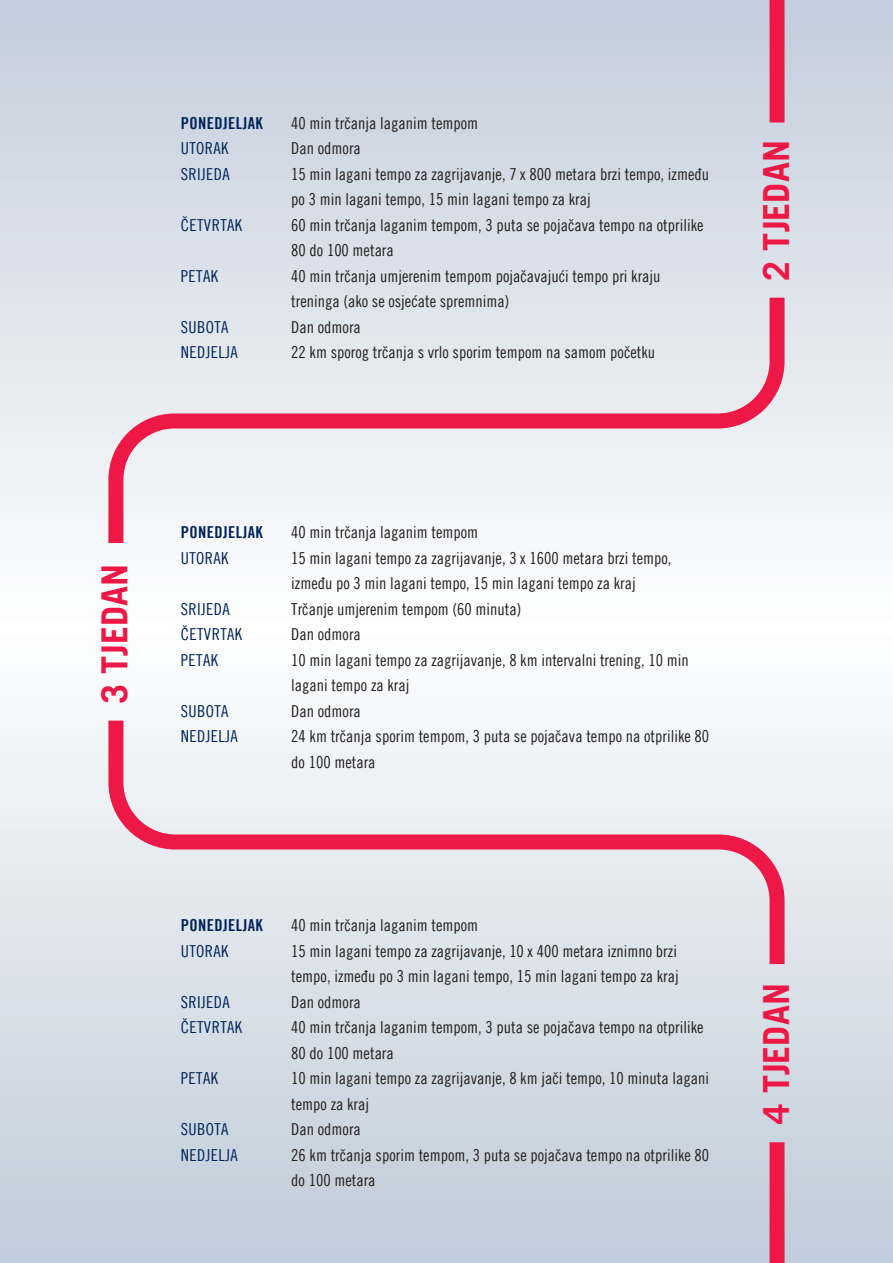
<style>
.page{position:relative;width:893px;height:1263px;background:#fff}
.page>*{position:absolute;margin:0;border:0;box-sizing:border-box;transform-origin:0 0}
.t1{font:700 36px "Trade Gothic LT Std";color:#ed1845}
.t2{font:16.5px/25.5px "Trade Gothic PF Cond Eighteen";color:#231f20}
.t3{font:16.5px "Trade Gothic PF Cond Eighteen";letter-spacing:.025em;color:#002359}
.t4{font:16.5px "Trade Gothic PF Bold Cond Twenty";letter-spacing:.025em;color:#002359}
</style>
<div class="page">
<div style="left:0;top:0;width:893px;height:421px;background:linear-gradient(to bottom,#c3cddb,#e9edf3)"></div>
<div style="left:0;top:842px;width:893px;height:421px;background:linear-gradient(to bottom,#e8ecf1,#c0ccd9)"></div>
<div style="left:0;top:421px;width:893px;height:421px;background:#f9fafb"></div>
<div style="left:769px;top:0;width:15px;height:123px;background:#ed1845"></div>
<svg style="left:101px;top:283px;width:691px;height:260px"></svg>
<svg style="left:101px;top:720px;width:691px;height:259px"></svg>
<div style="left:769px;top:1142px;width:15px;height:121px;background:#ed1845"></div>
<p class="t4" style="left:181px;top:113px;width:84px">PONEDJELJAK</p>
<p class="t2" style="left:291px;top:110px;width:188px">40 min trčanja laganim tempom</p>
<p class="t3" style="left:181px;top:139px;width:49px">UTORAK</p>
<p class="t2" style="left:291px;top:136px;width:71px">Dan odmora</p>
<p class="t3" style="left:181px;top:164px;width:51px">SRIJEDA</p>
<p class="t2" style="left:291px;top:161px;width:419px">15 min lagani tempo za zagrijavanje, 7 x 800 metara brzi tempo, između po 3 min lagani tempo, 15 min lagani tempo za kraj</p>
<p class="t3" style="left:181px;top:215px;width:63px">ČETVRTAK</p>
<p class="t2" style="left:291px;top:212px;width:414px">60 min trčanja laganim tempom, 3 puta se pojačava tempo na otprilike<br>80 do 100 metara</p>
<p class="t3" style="left:181px;top:266px;width:39px">PETAK</p>
<p class="t2" style="left:291px;top:263px;width:371px">40 min trčanja umjerenim tempom pojačavajući tempo pri kraju treninga (ako se osjećate spremnima)</p>
<p class="t3" style="left:181px;top:317px;width:49px">SUBOTA</p>
<p class="t2" style="left:291px;top:314px;width:71px">Dan odmora</p>
<p class="t3" style="left:181px;top:343px;width:58px">NEDJELJA</p>
<p class="t2" style="left:291px;top:339px;width:365px">22 km sporog trčanja s vrlo sporim tempom na samom početku</p>
<h1 class="t1" style="left:754px;top:280px;width:142px;rotate:-90deg">2 TJEDAN</h1>
<h1 class="t1" style="left:93px;top:704px;width:142px;rotate:-90deg">3 TJEDAN</h1>
<p class="t4" style="left:181px;top:522px;width:84px">PONEDJELJAK</p>
<p class="t2" style="left:291px;top:519px;width:188px">40 min trčanja laganim tempom</p>
<p class="t3" style="left:181px;top:548px;width:49px">UTORAK</p>
<p class="t2" style="left:291px;top:545px;width:382px">15 min lagani tempo za zagrijavanje, 3 x 1600 metara brzi tempo, između po 3 min lagani tempo, 15 min lagani tempo za kraj</p>
<p class="t3" style="left:181px;top:599px;width:51px">SRIJEDA</p>
<p class="t2" style="left:291px;top:596px;width:232px">Trčanje umjerenim tempom (60 minuta)</p>
<p class="t3" style="left:181px;top:624px;width:63px">ČETVRTAK</p>
<p class="t2" style="left:291px;top:621px;width:71px">Dan odmora</p>
<p class="t3" style="left:181px;top:650px;width:39px">PETAK</p>
<p class="t2" style="left:291px;top:647px;width:399px">10 min lagani tempo za zagrijavanje, 8 km intervalni trening, 10 min lagani tempo za kraj</p>
<p class="t3" style="left:181px;top:701px;width:49px">SUBOTA</p>
<p class="t2" style="left:291px;top:698px;width:71px">Dan odmora</p>
<p class="t3" style="left:181px;top:726px;width:58px">NEDJELJA</p>
<p class="t2" style="left:291px;top:723px;width:419px">24 km trčanja sporim tempom, 3 puta se pojačava tempo na otprilike 80 do 100 metara</p>
<p class="t4" style="left:181px;top:915px;width:84px">PONEDJELJAK</p>
<p class="t2" style="left:291px;top:912px;width:188px">40 min trčanja laganim tempom</p>
<p class="t3" style="left:181px;top:941px;width:49px">UTORAK</p>
<p class="t2" style="left:291px;top:938px;width:389px">15 min lagani tempo za zagrijavanje, 10 x 400 metara iznimno brzi tempo, između po 3 min lagani tempo, 15 min lagani tempo za kraj</p>
<p class="t3" style="left:181px;top:992px;width:51px">SRIJEDA</p>
<p class="t2" style="left:291px;top:989px;width:71px">Dan odmora</p>
<p class="t3" style="left:181px;top:1017px;width:63px">ČETVRTAK</p>
<p class="t2" style="left:291px;top:1014px;width:414px">40 min trčanja laganim tempom, 3 puta se pojačava tempo na otprilike<br>80 do 100 metara</p>
<p class="t3" style="left:181px;top:1068px;width:39px">PETAK</p>
<p class="t2" style="left:291px;top:1065px;width:419px">10 min lagani tempo za zagrijavanje, 8 km jači tempo, 10 minuta lagani tempo za kraj</p>
<p class="t3" style="left:181px;top:1119px;width:49px">SUBOTA</p>
<p class="t2" style="left:291px;top:1116px;width:71px">Dan odmora</p>
<p class="t3" style="left:181px;top:1145px;width:58px">NEDJELJA</p>
<p class="t2" style="left:291px;top:1142px;width:419px">26 km trčanja sporim tempom, 3 puta se pojačava tempo na otprilike 80 do 100 metara</p>
<h1 class="t1" style="left:754px;top:1123px;width:142px;rotate:-90deg">4 TJEDAN</h1>
</div>
